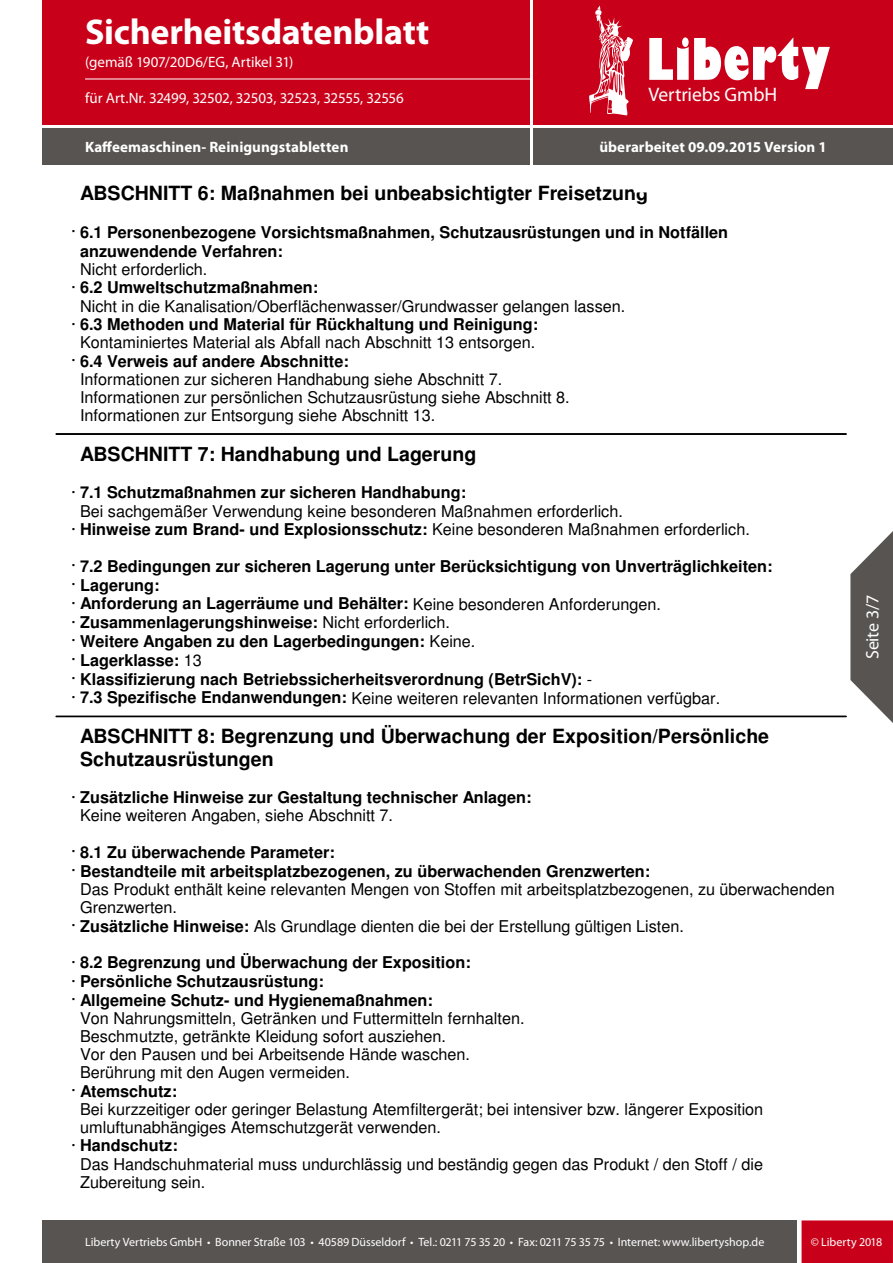
<style>
.page{position:relative;width:893px;height:1263px;background:#fff}
.page>*{position:absolute;margin:0;border:0;box-sizing:border-box;transform-origin:0 0}
.t1{font:700 36px "Myriad Pro";letter-spacing:-.005em;color:#fff}
.t2{font:19.65px "Myriad Pro";letter-spacing:-.005em;color:#fff}
.t3{font:700 19.5px/22.5px "Helvetica";color:#000}
.t4{font:18px "Myriad Pro";letter-spacing:-.01em;color:#fff}
.t5{font:16.2px "Helvetica";color:#000}
.t6{font:700 16.2px/18.8px "Helvetica";color:#000}
.t7{font:15px "Myriad Pro";letter-spacing:-.005em;color:#fff}
.t8{font:700 15px "Myriad Pro";letter-spacing:.005em;color:#fff}
.t9{font:12px "Myriad Pro";color:#fff}
.s1{font-weight:400}
.s2{font-weight:700}
</style>
<div class="page">
<div style="left:533px;top:0;width:360px;height:124px;background:#c90019"></div>
<div style="left:43px;top:0;width:487px;height:124px;background:#c90019"></div>
<hr style="left:85px;top:79px;width:446px;height:1px;background:#fff">
<div style="left:533px;top:128px;width:360px;height:37px;background:#585452"></div>
<div style="left:43px;top:128px;width:487px;height:37px;background:#585452"></div>
<svg style="left:850px;top:531px;width:43px;height:192px"></svg>
<div style="left:801px;top:1220px;width:92px;height:43px;background:#c90019"></div>
<div style="left:43px;top:1220px;width:754px;height:43px;background:#585452"></div>
<svg style="left:649px;top:37px;width:181px;height:52px"></svg>
<svg style="left:589px;top:6px;width:44px;height:109px"></svg>
<hr style="left:56px;top:433px;width:790px;height:1px;background:#000">
<hr style="left:56px;top:434px;width:790px;height:1px;background:#000">
<hr style="left:56px;top:716px;width:790px;height:1px;background:#000">
<h1 class="t1" style="left:85px;top:18px;width:346px">Sicherheitsdatenblatt</h1>
<p class="t7" style="left:85px;top:52px;width:210px">(gemäß 1907/20D6/EG, Artikel 31)</p>
<p class="t7" style="left:85px;top:88px;width:320px">für Art.Nr. 32499, 32502, 32503, 32523, 32555, 32556</p>
<p class="t2" style="left:648px;top:87px;width:130px">Vertriebs GmbH</p>
<p class="t8" style="left:85px;top:141px;width:265px">Kafeemaschinen- Reinigungstabletten</p>
<p class="t8" style="left:599px;top:141px;width:229px">überarbeitet 09.09.2015 Version 1</p>
<p class="t3" style="left:80px;top:182px;width:569px">ABSCHNITT 6: Maßnahmen bei unbeabsichtigter Freisetzung</p>
<p class="t6" style="left:80px;top:223px;width:650px;text-indent:-9px"><span class="s1">·</span> 6.1 Personenbezogene Vorsichtsmaßnahmen, Schutzausrüstungen und in Notfällen anzuwendende Verfahren:</p>
<p class="t5" style="left:80px;top:260px;width:129px">Nicht erforderlich.</p>
<p class="t6" style="left:71px;top:278px;width:249px"><span class="s1">·</span> 6.2 Umweltschutzmaßnahmen:</p>
<p class="t5" style="left:80px;top:297px;width:547px">Nicht in die Kanalisation/Oberflächenwasser/Grundwasser gelangen lassen.</p>
<p class="t6" style="left:71px;top:315px;width:469px"><span class="s1">·</span> 6.3 Methoden und Material für Rückhaltung und Reinigung:</p>
<p class="t5" style="left:80px;top:334px;width:457px">Kontaminiertes Material als Abfall nach Abschnitt 13 entsorgen.</p>
<p class="t6" style="left:71px;top:352px;width:279px"><span class="s1">·</span> 6.4 Verweis auf andere Abschnitte:</p>
<p class="t5" style="left:80px;top:370px;width:424px">Informationen zur sicheren Handhabung siehe Abschnitt 7.</p>
<p class="t5" style="left:80px;top:388px;width:491px">Informationen zur persönlichen Schutzausrüstung siehe Abschnitt 8.</p>
<p class="t5" style="left:80px;top:406px;width:357px">Informationen zur Entsorgung siehe Abschnitt 13.</p>
<p class="t3" style="left:80px;top:443px;width:398px">ABSCHNITT 7: Handhabung und Lagerung</p>
<p class="t6" style="left:71px;top:483px;width:396px"><span class="s1">·</span> 7.1 Schutzmaßnahmen zur sicheren Handhabung:</p>
<p class="t5" style="left:80px;top:502px;width:544px">Bei sachgemäßer Verwendung keine besonderen Maßnahmen erforderlich.</p>
<p class="t5" style="left:71px;top:520px;width:680px">· <span class="s2">Hinweise zum Brand- und Explosionsschutz:</span> Keine besonderen Maßnahmen erforderlich.</p>
<p class="t6" style="left:71px;top:557px;width:703px"><span class="s1">·</span> 7.2 Bedingungen zur sicheren Lagerung unter Berücksichtigung von Unverträglichkeiten: <span class="s1">·</span> Lagerung:<br><span class="s1">·</span> Anforderung an Lagerräume und Behälter: <span class="s1">Keine besonderen Anforderungen.<br>·</span> Zusammenlagerungshinweise: <span class="s1">Nicht erforderlich.<br>·</span> Weitere Angaben zu den Lagerbedingungen: <span class="s1">Keine.<br>·</span> Lagerklasse: <span class="s1">13<br>·</span> Klassifizierung nach Betriebssicherheitsverordnung (BetrSichV): <span class="s1">-<br>·</span> 7.3 Spezifische Endanwendungen: <span class="s1">Keine weiteren relevanten Informationen verfügbar.</span></p>
<p class="t3" style="left:80px;top:725px;width:691px">ABSCHNITT 8: Begrenzung und Überwachung der Exposition/Persönliche<br>Schutzausrüstungen</p>
<p class="t6" style="left:80px;top:788px;width:453px;line-height:18.1px;text-indent:-9px"><span class="s1">·</span> Zusätzliche Hinweise zur Gestaltung technischer Anlagen:<br><span class="s1">Keine weiteren Angaben, siehe Abschnitt 7.</span></p>
<p class="t6" style="left:71px;top:843px;width:265px"><span class="s1">·</span> 8.1 Zu überwachende Parameter:</p>
<p class="t6" style="left:71px;top:862px;width:581px"><span class="s1">·</span> Bestandteile mit arbeitsplatzbezogenen, zu überwachenden Grenzwerten:</p>
<p class="t5" style="left:80px;top:880px;width:756px">Das Produkt enthält keine relevanten Mengen von Stoffen mit arbeitsplatzbezogenen, zu überwachenden</p>
<p class="t5" style="left:80px;top:898px;width:99px">Grenzwerten.</p>
<p class="t5" style="left:71px;top:917px;width:614px">· <span class="s2">Zusätzliche Hinweise:</span> Als Grundlage dienten die bei der Erstellung gültigen Listen.</p>
<p class="t6" style="left:71px;top:953px;width:401px"><span class="s1">·</span> 8.2 Begrenzung und Überwachung der Exposition:</p>
<p class="t6" style="left:71px;top:972px;width:254px"><span class="s1">·</span> Persönliche Schutzausrüstung:</p>
<p class="t6" style="left:71px;top:991px;width:363px"><span class="s1">·</span> Allgemeine Schutz- und Hygienemaßnahmen:</p>
<p class="t5" style="left:80px;top:1009px;width:446px">Von Nahrungsmitteln, Getränken und Futtermitteln fernhalten.</p>
<p class="t5" style="left:80px;top:1027px;width:368px">Beschmutzte, getränkte Kleidung sofort ausziehen.</p>
<p class="t5" style="left:80px;top:1045px;width:391px">Vor den Pausen und bei Arbeitsende Hände waschen.</p>
<p class="t5" style="left:80px;top:1063px;width:271px">Berührung mit den Augen vermeiden.</p>
<p class="t6" style="left:71px;top:1081px;width:108px"><span class="s1">·</span> Atemschutz:</p>
<p class="t5" style="left:80px;top:1100px;width:685px">Bei kurzzeitiger oder geringer Belastung Atemfiltergerät; bei intensiver bzw. längerer Exposition</p>
<p class="t5" style="left:80px;top:1118px;width:362px">umluftunabhängiges Atemschutzgerät verwenden.</p>
<p class="t6" style="left:71px;top:1136px;width:108px"><span class="s1">·</span> Handschutz:</p>
<p class="t5" style="left:80px;top:1155px;width:684px">Das Handschuhmaterial muss undurchlässig und beständig gegen das Produkt / den Stoff / die</p>
<p class="t5" style="left:80px;top:1173px;width:127px">Zubereitung sein.</p>
<p class="t4" style="left:861px;top:659px;width:66px;rotate:-90deg">Seite 3/7</p>
<p class="t9" style="left:85px;top:1235px;width:681px">Liberty Vertriebs GmbH • Bonner Straße 103 • 40589 Düsseldorf • Tel.: 0211 75 35 20 • Fax: 0211 75 35 75 • Internet: www.libertyshop.de</p>
<p class="t9" style="left:811px;top:1238px;width:73px">© Liberty 2018</p>
</div>
